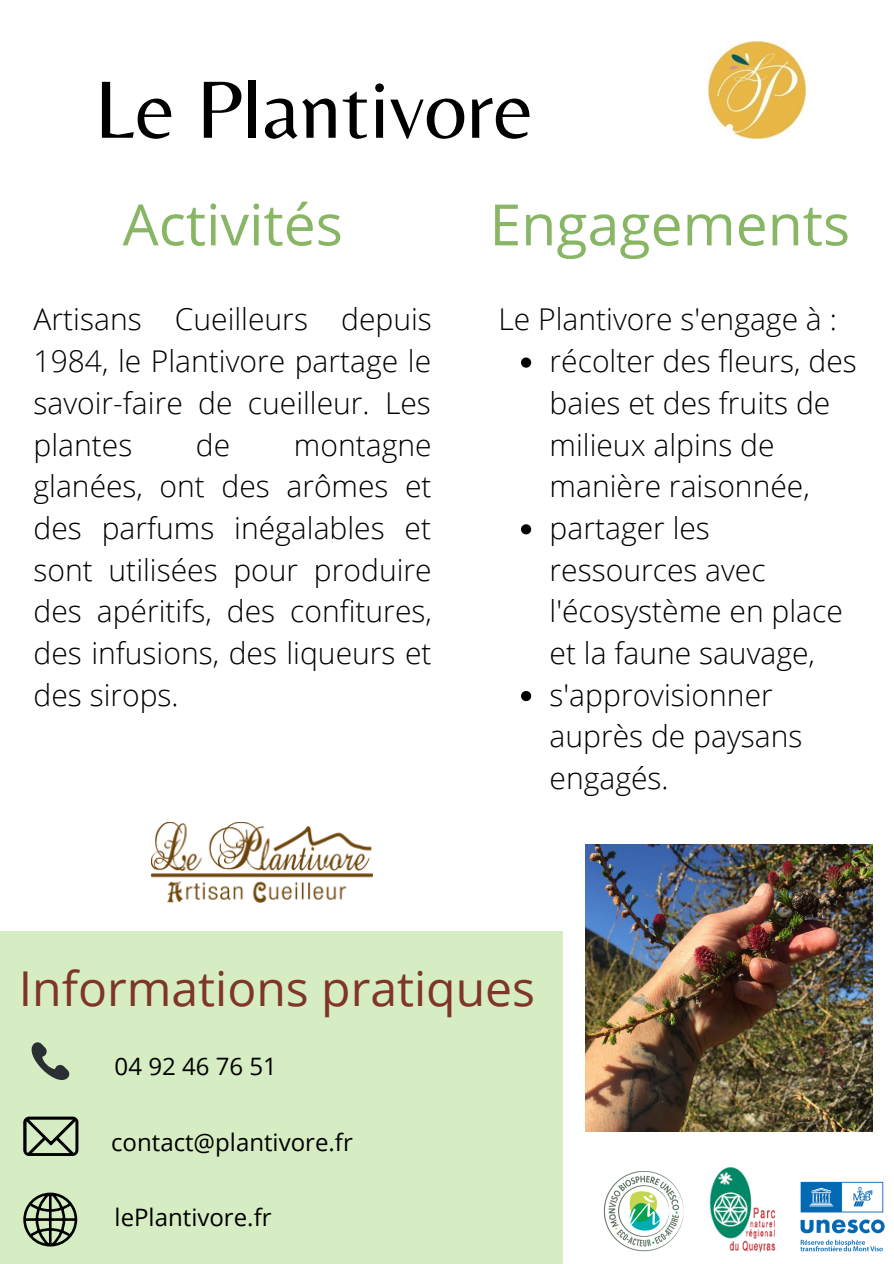
<style>
.page{position:relative;width:894px;height:1264px;background:#fff}
.page>*{position:absolute;margin:0;border:0;box-sizing:border-box;transform-origin:0 0}
.t1{font:84.45px "Belleza";color:#000}
.t2{font:57px "Open Sans";color:#88b665}
.t3{font:48px "Open Sans";color:#7f3527}
.t4{font:300 30px/41.7px "Open Sans";color:#000}
.t5{font:24px "Open Sans";color:#000}
</style>
<div class="page">
<div style="left:0;top:931px;width:563px;height:332px;background:#d6edc3"></div>
<svg style="left:31px;top:1042px;width:39px;height:38px"></svg>
<svg style="left:23px;top:1116px;width:55px;height:39px"></svg>
<img style="left:152px;top:822px;width:220px;height:81px">
<svg style="left:23px;top:1192px;width:54px;height:54px"></svg>
<img style="left:603px;top:1171px;width:81px;height:81px">
<img style="left:709px;top:1167px;width:67px;height:84px">
<img style="left:800px;top:1181px;width:85px;height:71px">
<img style="left:708px;top:41px;width:97px;height:97px">
<img style="left:585px;top:844px;width:287px;height:287px">
<svg style="left:521px;top:357px;width:10px;height:10px"></svg>
<svg style="left:521px;top:524px;width:10px;height:10px"></svg>
<svg style="left:521px;top:691px;width:10px;height:10px"></svg>
<p class="t1" style="left:94px;top:59px;width:440px">Le Plantivore</p>
<p class="t2" style="left:122px;top:184px;width:222px">Activités</p>
<p class="t4" style="left:34px;top:298px;width:400px;text-align:justify">Artisans Cueilleurs depuis 1984, le Plantivore partage le savoir-faire de cueilleur. Les plantes</p>
<p class="t4" style="left:196px;top:423px;width:36px">de</p>
<p class="t4" style="left:34px;top:423px;width:400px;text-align:justify;text-indent:260px">montagne glanées, ont des arômes et des parfums inégalables et sont utilisées pour produire des apéritifs, des confitures, des infusions, des liqueurs et des sirops.</p>
<p class="t2" style="left:489px;top:184px;width:362px">Engagements</p>
<p class="t4" style="left:498px;top:298px;width:340px">Le Plantivore s'engage à :</p>
<p class="t4" style="left:549px;top:340px;width:309px">récolter des fleurs, des baies et des fruits de milieux alpins de manière raisonnée,</p>
<p class="t4" style="left:549px;top:506px;width:295px">partager les ressources avec l'écosystème en place et la faune sauvage,</p>
<p class="t4" style="left:549px;top:673px;width:254px">s'approvisionner auprès de paysans engagés.</p>
<p class="t3" style="left:19px;top:955px;width:517px">Informations pratiques</p>
<p class="t5" style="left:115px;top:1049px;width:164px">04 92 46 76 51</p>
<p class="t5" style="left:111px;top:1125px;width:243px">contact@plantivore.fr</p>
<p class="t5" style="left:115px;top:1200px;width:158px">lePlantivore.fr</p>
</div>
